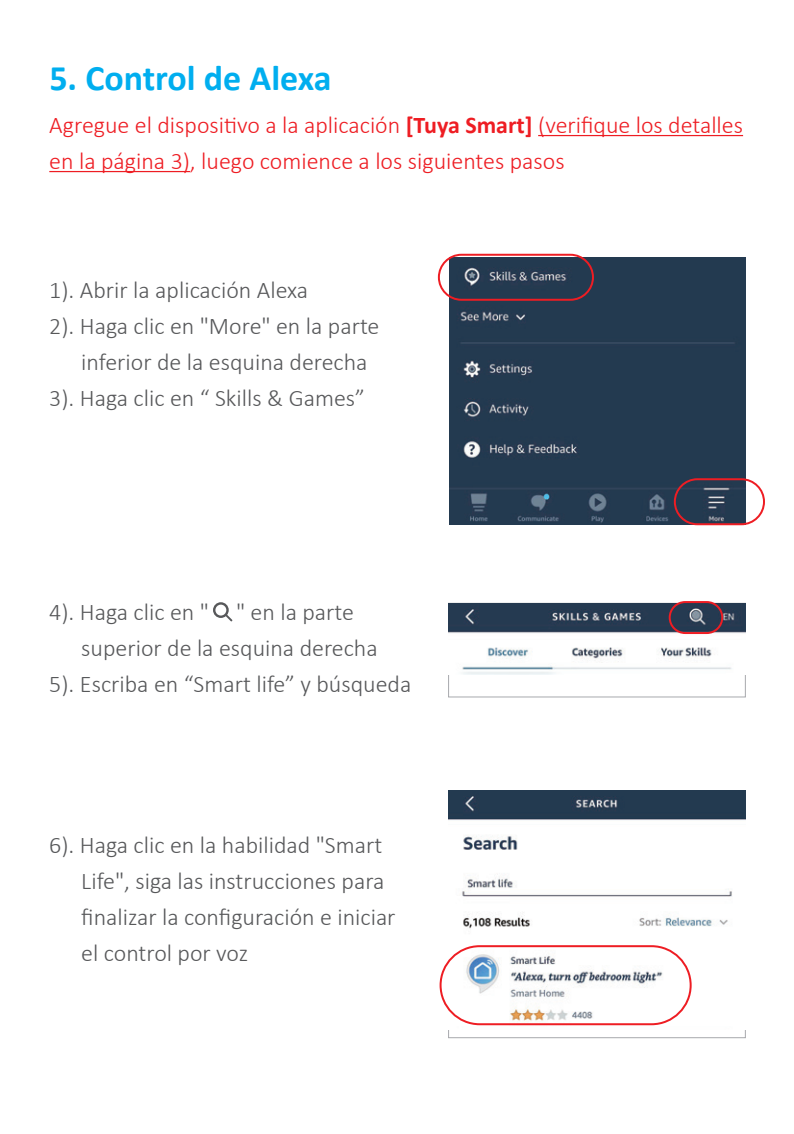
<style>
.page{position:relative;width:794px;height:1134px;background:#fff}
.page>*{position:absolute;margin:0;border:0;box-sizing:border-box;transform-origin:0 0}
.t1{font:700 36px "Calibri";color:#00aeef}
.t2{font:300 24px/36px "Calibri";color:#57585a}
.t3{font:300 24px/36px "Calibri";color:#ee1d23}
.s1{font-weight:700}
</style>
<div class="page">
<img style="left:449px;top:257px;width:296px;height:267px">
<div style="left:674px;top:478px;width:91px;height:47px;border:2px solid #ee1d23;border-radius:22px"></div>
<div style="left:438px;top:254px;width:156px;height:47px;border:2px solid #ee1d23;border-radius:22px"></div>
<img style="left:448px;top:791px;width:297px;height:235px">
<div style="left:439px;top:945px;width:252px;height:80px;border:2px solid #ee1d23;border-radius:39px"></div>
<div style="left:448px;top:603px;width:297px;height:94px;border:1px solid #a8a9ad"></div>
<img style="left:448px;top:603px;width:297px;height:71px">
<div style="left:668px;top:601px;width:55px;height:33px;border:2px solid #ee1d23;border-radius:15px"></div>
<svg style="left:213px;top:602px;width:19px;height:19px"></svg>
<hr style="left:538px;top:135px;width:205px;height:1px;background:#ee1d23">
<hr style="left:49px;top:171px;width:141px;height:1px;background:#ee1d23">
<h1 class="t1" style="left:49px;top:55px;width:284px">5. Control de Alexa</h1>
<p class="t3" style="left:49px;top:106px;width:695px">Agregue el dispositivo a la aplicación <span class="s1">[Tuya Smart]</span> (verifique los detalles en la página 3), luego comience a los siguientes pasos</p>
<p class="t2" style="left:49px;top:272px;width:260px">1). Abrir la aplicación Alexa</p>
<p class="t2" style="left:49px;top:308px;width:332px">2). Haga clic en "More" en la parte</p>
<p class="t2" style="left:81px;top:344px;width:288px">inferior de la esquina derecha</p>
<p class="t2" style="left:49px;top:380px;width:317px">3). Haga clic en “ Skills &amp; Games”</p>
<p class="t2" style="left:49px;top:594px;width:306px">4). Haga clic en " " en la parte</p>
<p class="t2" style="left:81px;top:630px;width:298px">superior de la esquina derecha</p>
<p class="t2" style="left:49px;top:666px;width:363px">5). Escriba en “Smart life” y búsqueda</p>
<p class="t2" style="left:81px;top:827px;width:316px;text-indent:-32px">6). Haga clic en la habilidad "Smart<br>Life", siga las instrucciones para finalizar la configuración e iniciar el control por voz</p>
</div>
